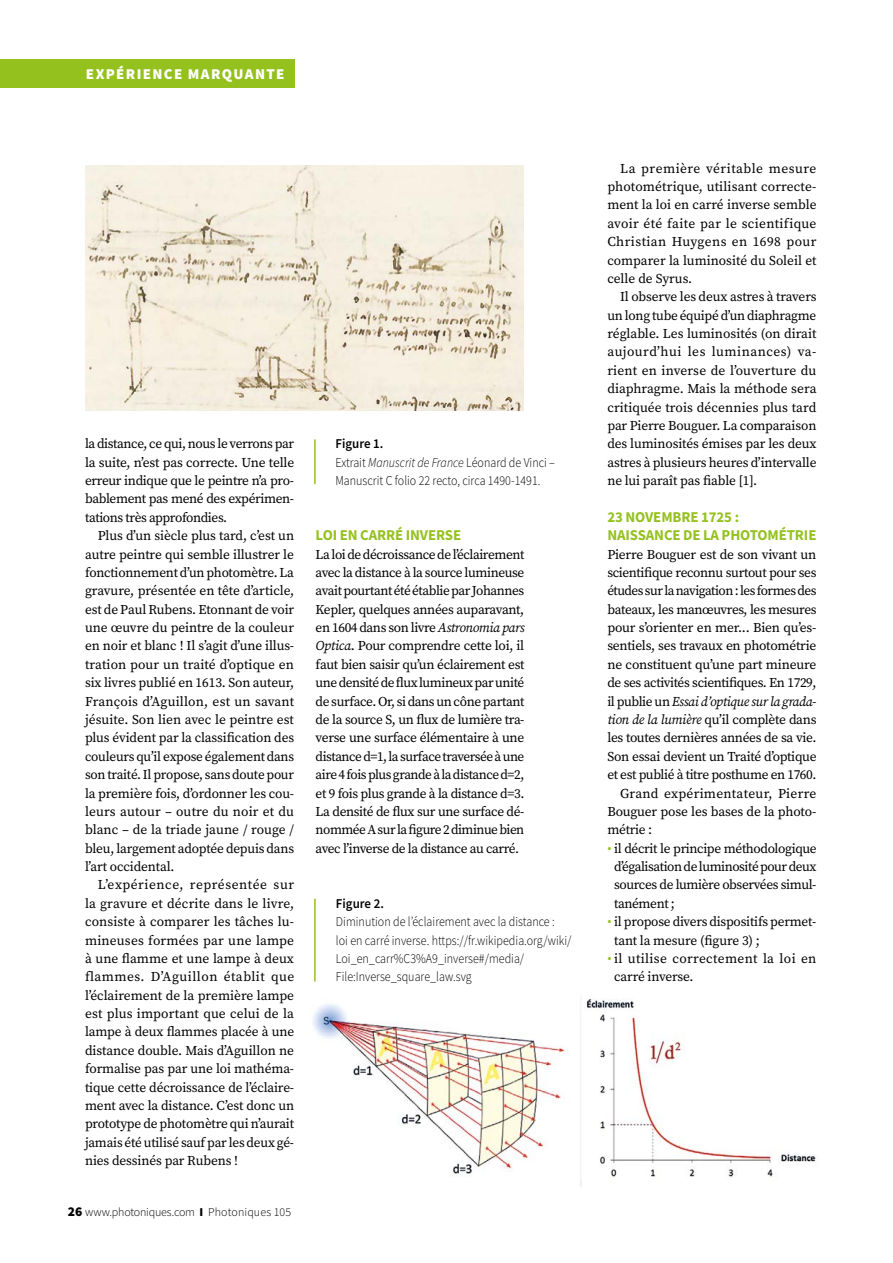
<style>
.page{position:relative;width:893px;height:1263px;background:#fff}
.page>*{position:absolute;margin:0;border:0;box-sizing:border-box;transform-origin:0 0}
.t1{font:700 15px/18px "Source Sans Pro";letter-spacing:-.01em;color:#95c11f}
.t2{font:900 15px "Source Sans Pro";letter-spacing:.09em;color:#fff}
.t3{font:13.5px/18.3px "Source Serif Pro";letter-spacing:-.02em;color:#000;text-align:justify}
.t4{font:300 13.5px/18.3px "Source Sans Pro";color:#000;scale:.89 1}
.t5{font:13.5px/18.3px "Source Serif Pro";letter-spacing:.025em;color:#000}
.t6{font:italic 13.5px "Source Serif Pro";letter-spacing:-.03em;color:#000}
.t7{font:13.5px "Source Serif Pro";letter-spacing:.02em;color:#000}
.t8{font:600 13.5px "Source Sans Pro";color:#000;scale:.96 1}
.t9{font:300 12px "Source Sans Pro";color:#000}
.s1{font-weight:900;font-size:13.5px}
.s2{font-weight:900}
.s3{font-weight:600}
.s4{font-style:italic}
.s5{font-style:normal}
.s6{color:#95c11f}
</style>
<div class="page">
<div style="left:0;top:60px;width:294px;height:28px;background:#95c11f"></div>
<img style="left:85px;top:165px;width:439px;height:246px">
<img style="left:312px;top:999px;width:504px;height:187px">
<hr style="left:314px;top:898px;width:2px;height:83px;background:#95c11f">
<hr style="left:314px;top:439px;width:2px;height:45px;background:#95c11f">
<p class="t2" style="left:86px;top:64px;width:200px">EXPÉRIENCE MARQUANTE</p>
<p class="t3" style="left:85px;top:435px;width:211px">la distance, ce qui, nous le verrons par la suite, n’est pas correcte. Une telle erreur indique que le peintre n’a pro&shy;bablement pas mené des expérimen&shy;tations très approfondies.</p>
<p class="t3" style="left:85px;top:527px;width:211px;text-indent:13px">Plus d’un siècle plus tard, c’est un autre peintre qui semble illustrer le fonctionnement d’un photomètre. La gravure, présentée en tête d’article, est de Paul Rubens. Etonnant de voir une œuvre du peintre de la couleur en noir et blanc ! Il s’agit d’une illus&shy;tration pour un traité d’optique en six livres publié en 1613. Son auteur, François d’Aguillon, est un savant jésuite. Son lien avec le peintre est plus évident par la classification des couleurs qu’il expose également dans son traité. Il propose, sans doute pour la première fois, d’ordonner les cou&shy;leurs autour – outre du noir et du blanc – de la triade jaune / rouge / bleu, largement adoptée depuis dans l’art occidental.</p>
<p class="t3" style="left:85px;top:876px;width:211px;text-indent:13px">L’expérience, représentée sur la gravure et décrite dans le livre, consiste à comparer les tâches lu&shy;mineuses formées par une lampe à une flamme et une lampe à deux flammes. D’Aguillon établit que l’éclairement de la première lampe est plus important que celui de la lampe à deux flammes placée à une distance double. Mais d’Aguillon ne formalise pas par une loi mathéma&shy;tique cette décroissance de l’éclaire&shy;ment avec la distance. C’est donc un prototype de photomètre qui n’aurait jamais été utilisé sauf par les deux gé&shy;nies dessinés par Rubens !</p>
<p class="t9" style="left:68px;top:1205px;width:225px"><span class="s1">26</span> www.photoniques.com <span class="s2">I</span> Photoniques 105</p>
<p class="t4" style="left:335px;top:435px;width:248px"><span class="s3">Figure 1.<br></span>Extrait <span class="s4">Manuscrit de France</span> Léonard de Vinci –<br>Manuscrit C folio 22 recto, circa 1490-1491.</p>
<p class="t1" style="left:316px;top:526px;width:147px">LOI EN CARRÉ INVERSE</p>
<p class="t3" style="left:316px;top:545px;width:210px">La loi de décroissance de l’éclairement avec la distance à la source lumineuse avait pourtant été établie par Johannes Kepler, quelques années auparavant, en 1604 dans son livre <span class="s4">Astronomia pars Optica</span>. Pour comprendre cette loi, il faut bien saisir qu’un éclairement est une densité de flux lumineux par unité de surface. Or, si dans un cône partant de la source S, un flux de lumière tra&shy;verse une surface élémentaire à une distance d=1, la surface traversée à une aire 4 fois plus grande à la distance d=2, et 9 fois plus grande à la distance d=3.<br>La densité de flux sur une surface dé&shy;nommée A sur la figure 2 diminue bien avec l’inverse de la distance au carré.</p>
<p class="t8" style="left:336px;top:894px;width:52px">Figure 2.</p>
<p class="t4" style="left:336px;top:912px;width:266px">Diminution de l’éclairement avec la distance :<br>loi en carré inverse. https://fr.wikipedia.org/wiki/ Loi_en_carr%C3%A9_inverse#/media/ File:Inverse_square_law.svg</p>
<p class="t3" style="left:607px;top:159px;width:211px;text-indent:13px">La première véritable mesure photométrique, utilisant correcte&shy;ment la loi en carré inverse semble avoir été faite par le scientifique Christian Huygens en 1698 pour comparer la luminosité du Soleil et celle de Syrus.</p>
<p class="t3" style="left:607px;top:288px;width:211px;text-indent:13px">Il observe les deux astres à travers un long tube équipé d’un diaphragme réglable. Les luminosités (on dirait aujourd’hui les luminances) va&shy;rient en inverse de l’ouverture du diaphragme. Mais la méthode sera critiquée trois décennies plus tard par Pierre Bouguer. La comparaison des luminosités émises par les deux astres à plusieurs heures d’intervalle ne lui paraît pas fiable [1].</p>
<p class="t1" style="left:607px;top:508px;width:211px">23 NOVEMBRE 1725 :<br>NAISSANCE DE LA PHOTOMÉTRIE</p>
<p class="t3" style="left:607px;top:545px;width:211px">Pierre Bouguer est de son vivant un</p>
<p class="t3" style="left:607px;top:563px;width:211px">scientifique reconnu surtout pour ses</p>
<p class="t3" style="left:607px;top:582px;width:211px">études sur la navigation : les formes des</p>
<p class="t3" style="left:607px;top:600px;width:211px">bateaux, les manœuvres, les mesures</p>
<p class="t3" style="left:607px;top:618px;width:210px">pour s’orienter en mer... Bien qu’es-</p>
<p class="t3" style="left:607px;top:637px;width:211px">sentiels, ses travaux en photométrie</p>
<p class="t3" style="left:607px;top:655px;width:211px">ne constituent qu’une part mineure</p>
<p class="t3" style="left:607px;top:674px;width:211px">de ses activités scientifiques. En 1729,</p>
<p class="t6" style="left:607px;top:693px;width:211px"><span class="s5">il publie un</span> Essai d’optique sur la grada-</p>
<p class="t3" style="left:607px;top:710px;width:211px"><span class="s4">tion de la lumière</span> qu’il complète dans</p>
<p class="t3" style="left:607px;top:729px;width:210px">les toutes dernières années de sa vie.</p>
<p class="t3" style="left:607px;top:747px;width:211px">Son essai devient un Traité d’optique</p>
<p class="t3" style="left:607px;top:765px;width:211px">et est publié à titre posthume en 1760.</p>
<p class="t7" style="left:620px;top:784px;width:198px">Grand expérimentateur, Pierre</p>
<p class="t3" style="left:607px;top:802px;width:211px">Bouguer pose les bases de la photo-</p>
<p class="t3" style="left:607px;top:821px;width:46px">métrie :</p>
<p class="t3" style="left:614px;top:839px;width:204px;text-indent:-7px"><span class="s6">•</span> il décrit le principe méthodologique d’égalisation de luminosité pour deux sources de lumière observées simul&shy;tanément ;</p>
<p class="t3" style="left:614px;top:912px;width:204px;text-indent:-7px"><span class="s6">•</span> il propose divers dispositifs permet&shy;tant la mesure (figure 3) ;</p>
<p class="t5" style="left:614px;top:949px;width:204px;text-indent:-7px"><span class="s6">•</span> il utilise correctement la loi en carré inverse.</p>
</div>
